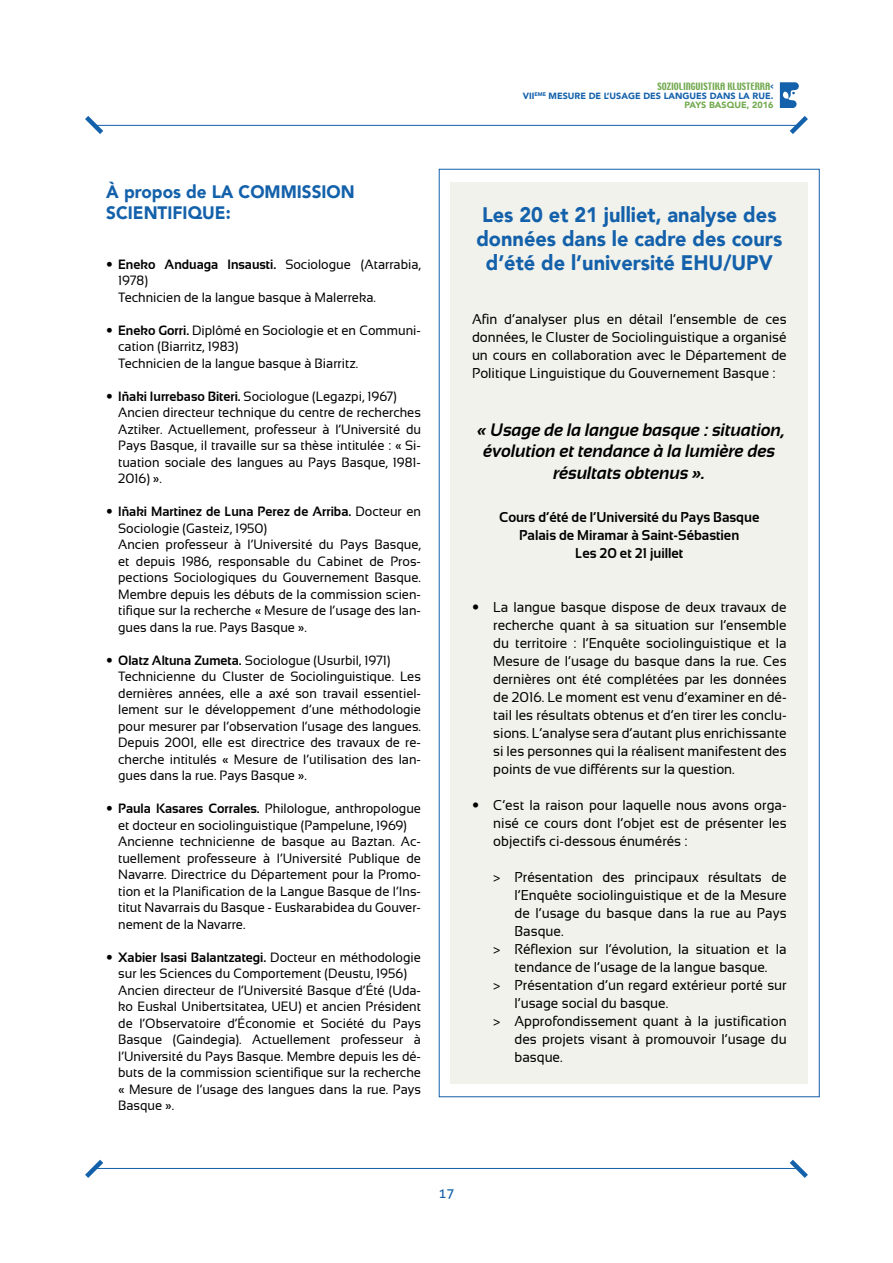
<style>
.page{position:relative;width:893px;height:1263px;background:#fff}
.page>*{position:absolute;margin:0;border:0;box-sizing:border-box;transform-origin:0 0}
.t1{font:900 21px/24px "Avenir";color:#1461ab;text-align:center;scale:.95 1}
.t2{font:italic 700 18px/21.6px "Sansation";color:#000;text-align:center;scale:.95 1}
.t3{font:900 18px/21px "Avenir";color:#1461ab;scale:.95 1}
.t4{font:14.25px/18px "Sansation";color:#000;text-align:justify;scale:.95 1}
.t5{font:700 14.25px/18px "Sansation";color:#000;text-align:center;scale:.95 1}
.t6{font:13.5px/16.5px "Sansation";color:#000;scale:.95 1}
.t7{font:13.5px "Aller";color:#1461ab}
.t8{font:900 9px/9px "Avenir";color:#1461ab;text-align:right}
.t9{font:9px "Techno";color:#72a94f}
.s1{font-family:"Avenir";font-weight:900}
.s2{font-weight:700}
.s3{color:#1461ab}
.s4{color:#72a94f}
</style>
<div class="page">
<hr style="left:94px;top:125px;width:705px;height:1px;background:#1461ab">
<svg style="left:780px;top:82px;width:28px;height:52px"></svg>
<svg style="left:85px;top:116px;width:23px;height:18px"></svg>
<hr style="left:94px;top:1168px;width:705px;height:1px;background:#1461ab">
<svg style="left:789px;top:1159px;width:19px;height:19px"></svg>
<svg style="left:85px;top:1159px;width:19px;height:19px"></svg>
<div style="left:451px;top:182px;width:357px;height:902px;background:#f2f2ec"></div>
<h2 class="t3" style="left:106px;top:181px;width:263px">À propos de LA COMMISSION<br>SCIENTIFIQUE:</h2>
<p class="t6" style="left:118px;top:256px;width:320px;text-indent:-12px"><span class="s1">•</span> <span class="s2">Eneko Anduaga Insausti.</span> Sociologue (Atarrabia,<br>1978)<br>Technicien de la langue basque à Malerreka.</p>
<p class="t6" style="left:118px;top:322px;width:320px;text-indent:-12px"><span class="s1">•</span> <span class="s2">Eneko Gorri.</span> Diplômé en Sociologie et en Communi&shy;cation (Biarritz, 1983)<br>Technicien de la langue basque à Biarritz.</p>
<p class="t6" style="left:118px;top:388px;width:320px;text-indent:-12px"><span class="s1">•</span> <span class="s2">Iñaki Iurrebaso Biteri.</span> Sociologue (Legazpi, 1967)<br>Ancien directeur technique du centre de recherches Aztiker. Actuellement, professeur à l’Université du Pays Basque, il travaille sur sa thèse intitulée : « Si&shy;tuation sociale des langues au Pays Basque, 1981- 2016) ».</p>
<p class="t6" style="left:118px;top:503px;width:320px;text-indent:-12px"><span class="s1">•</span> <span class="s2">Iñaki Martinez de Luna Perez de Arriba.</span> Docteur en Sociologie (Gasteiz, 1950)<br>Ancien professeur à l’Université du Pays Basque, et depuis 1986, responsable du Cabinet de Pros&shy;pections Sociologiques du Gouvernement Basque.<br>Membre depuis les débuts de la commission scien&shy;tifique sur la recherche « Mesure de l’usage des lan&shy;gues dans la rue. Pays Basque ».</p>
<p class="t6" style="left:118px;top:652px;width:320px;text-indent:-12px"><span class="s1">•</span> <span class="s2">Olatz Altuna Zumeta.</span> Sociologue (Usurbil, 1971)<br>Technicienne du Cluster de Sociolinguistique. Les dernières années, elle a axé son travail essentiel&shy;lement sur le développement d’une méthodologie pour mesurer par l’observation l’usage des langues.<br>Depuis 2001, elle est directrice des travaux de re&shy;cherche intitulés « Mesure de l’utilisation des lan&shy;gues dans la rue. Pays Basque ».</p>
<p class="t6" style="left:118px;top:800px;width:320px;text-indent:-12px"><span class="s1">•</span> <span class="s2">Paula Kasares Corrales.</span> Philologue, anthropologue et docteur en sociolinguistique (Pampelune, 1969)<br>Ancienne technicienne de basque au Baztan. Ac&shy;tuellement professeure à l’Université Publique de Navarre. Directrice du Département pour la Promo&shy;tion et la Planification de la Langue Basque de l’Ins&shy;titut Navarrais du Basque - Euskarabidea du Gouver&shy;nement de la Navarre.</p>
<p class="t6" style="left:118px;top:949px;width:320px;text-indent:-12px"><span class="s1">•</span> <span class="s2">Xabier Isasi Balantzategi.</span> Docteur en méthodologie sur les Sciences du Comportement (Deustu, 1956)<br>Ancien directeur de l’Université Basque d’Été (Uda&shy;ko Euskal Unibertsitatea, UEU) et ancien Président de l’Observatoire d’Économie et Société du Pays Basque (Gaindegia). Actuellement professeur à l’Université du Pays Basque. Membre depuis les dé&shy;buts de la commission scientifique sur la recherche « Mesure de l’usage des langues dans la rue. Pays Basque ».</p>
<p class="t9" style="left:658px;top:80px;width:117px">SOZIOLINGUISTIKA KLUSTERRA<span class="s3">&lt;</span></p>
<p class="t8" style="left:523px;top:91px;width:252px">VII<sup>EME</sup> MESURE DE L’USAGE DES LANGUES DANS LA RUE.<br><span class="s4">PAYS BASQUE, 2016</span></p>
<h1 class="t1" style="left:476px;top:202px;width:323px">Les 20 et 21 julliet, analyse des données dans le cadre des cours d’été de l’université EHU/UPV</h1>
<p class="t4" style="left:472px;top:310px;width:333px">Afin d’analyser plus en détail l’ensemble de ces données, le Cluster de Sociolinguistique a organisé un cours en collaboration avec le Département de Politique Linguistique du Gouvernement Basque :</p>
<h2 class="t2" style="left:477px;top:419px;width:325px">« Usage de la langue basque : situation, évolution et tendance à la lumière des résultats obtenus ».</h2>
<p class="t5" style="left:499px;top:508px;width:275px">Cours d’été de l’Université du Pays Basque<br>Palais de Miramar à Saint-Sébastien<br>Les 20 et 21 juillet</p>
<p class="t4" style="left:493px;top:598px;width:310px;text-indent:-21px"><span class="s1">•</span> La langue basque dispose de deux travaux de recherche quant à sa situation sur l’ensemble du territoire : l’Enquête sociolinguistique et la Mesure de l’usage du basque dans la rue. Ces dernières ont été complétées par les données de 2016. Le moment est venu d’examiner en dé&shy;tail les résultats obtenus et d’en tirer les conclu&shy;sions. L’analyse sera d’autant plus enrichissante si les personnes qui la réalisent manifestent des points de vue différents sur la question.</p>
<p class="t4" style="left:493px;top:796px;width:310px;text-indent:-21px"><span class="s1">•</span> C’est la raison pour laquelle nous avons orga&shy;nisé ce cours dont l’objet est de présenter les objectifs ci-dessous énumérés :</p>
<p class="t4" style="left:493px;top:868px;width:310px">&gt; Présentation des principaux résultats de</p>
<p class="t4" style="left:514px;top:886px;width:288px">l’Enquête sociolinguistique et de la Mesure</p>
<p class="t4" style="left:514px;top:904px;width:288px">de l’usage du basque dans la rue au Pays</p>
<p class="t4" style="left:514px;top:922px;width:53px">Basque.</p>
<p class="t4" style="left:493px;top:940px;width:310px">&gt; Réflexion sur l’évolution, la situation et la</p>
<p class="t4" style="left:514px;top:958px;width:268px">tendance de l’usage de la langue basque.</p>
<p class="t4" style="left:493px;top:976px;width:310px">&gt; Présentation d’un regard extérieur porté sur</p>
<p class="t4" style="left:514px;top:994px;width:163px">l’usage social du basque.</p>
<p class="t4" style="left:493px;top:1012px;width:310px">&gt; Approfondissement quant à la justification</p>
<p class="t4" style="left:514px;top:1030px;width:288px">des projets visant à promouvoir l’usage du</p>
<p class="t4" style="left:514px;top:1048px;width:52px">basque.</p>
<p class="t7" style="left:438px;top:1185px;width:18px">17</p>
</div>
